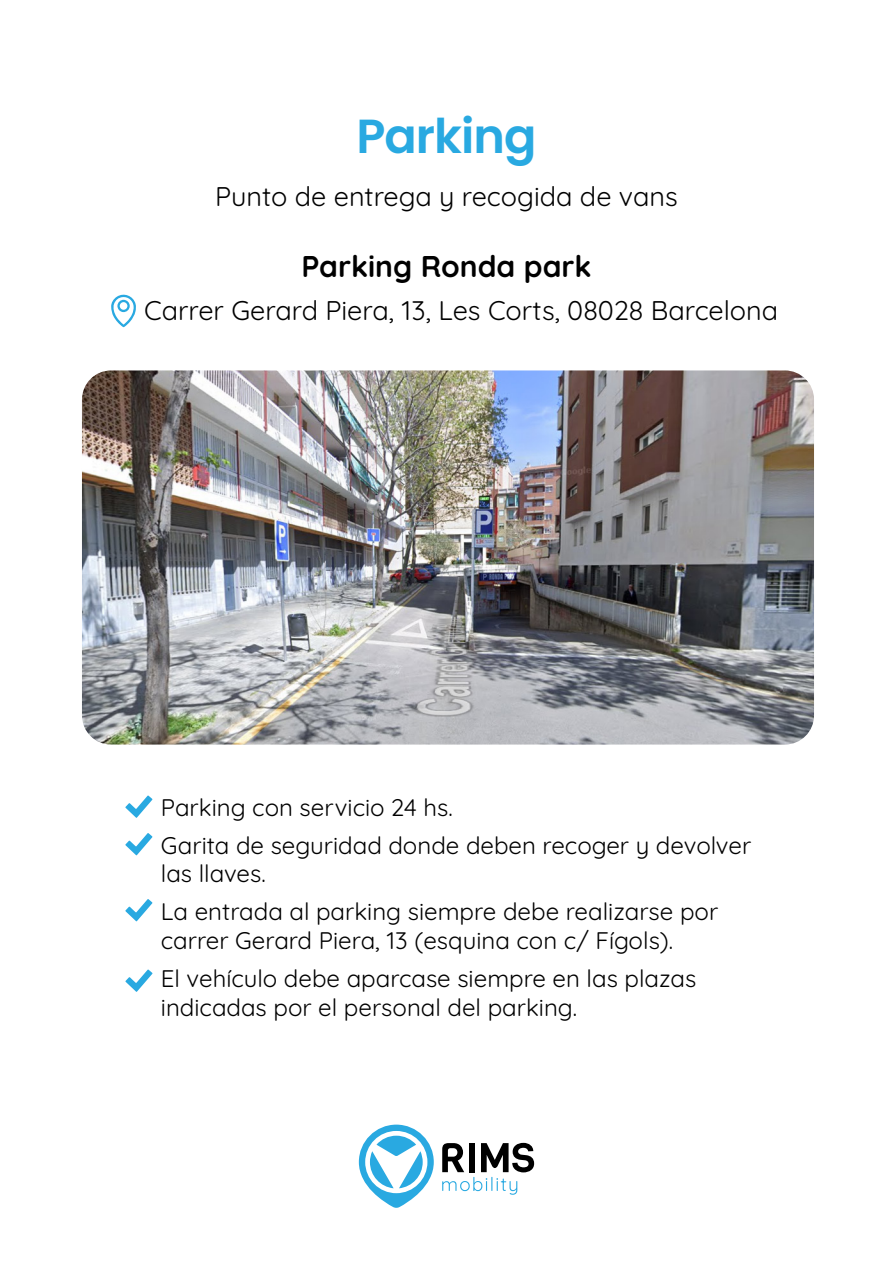
<style>
.page{position:relative;width:893px;height:1263px;background:#fff}
.page>*{position:absolute;margin:0;border:0;box-sizing:border-box;transform-origin:0 0}
.t1{font:600 47.7px "Poppins";letter-spacing:-.02em;color:#29a9e1}
.t2{font:700 30px "Quicksand";color:#000}
.t3{font:27px "Quicksand";color:#000}
.t4{font:24px/37.8px "Quicksand";color:#000}
</style>
<div class="page">
<img style="left:82px;top:370px;width:732px;height:374px">
<svg style="left:442px;top:1143px;width:92px;height:52px"></svg>
<svg style="left:359px;top:1124px;width:75px;height:84px"></svg>
<svg style="left:111px;top:294px;width:25px;height:33px"></svg>
<svg style="left:125px;top:795px;width:28px;height:23px"></svg>
<svg style="left:125px;top:833px;width:28px;height:22px"></svg>
<svg style="left:125px;top:899px;width:28px;height:22px"></svg>
<svg style="left:125px;top:969px;width:28px;height:23px"></svg>
<h1 class="t1" style="left:356px;top:109px;width:182px">Parking</h1>
<p class="t3" style="left:215px;top:175px;width:464px">Punto de entrega y recogida de vans</p>
<p class="t2" style="left:301px;top:243px;width:292px">Parking Ronda park</p>
<p class="t3" style="left:144px;top:289px;width:635px">Carrer Gerard Piera, 13, Les Corts, 08028 Barcelona</p>
<p class="t4" style="left:161px;top:786px;width:592px">Parking con servicio 24 hs.<br>Garita de seguridad donde deben recoger y devolver</p>
<p class="t4" style="left:161px;top:853px;width:559px">las llaves.<br>La entrada al parking siempre debe realizarse por</p>
<p class="t4" style="left:161px;top:919px;width:537px">carrer Gerard Piera, 13 (esquina con c/ Fígols).<br>El vehículo debe aparcase siempre en las plazas</p>
<p class="t4" style="left:161px;top:986px;width:418px">indicadas por el personal del parking.</p>
</div>
